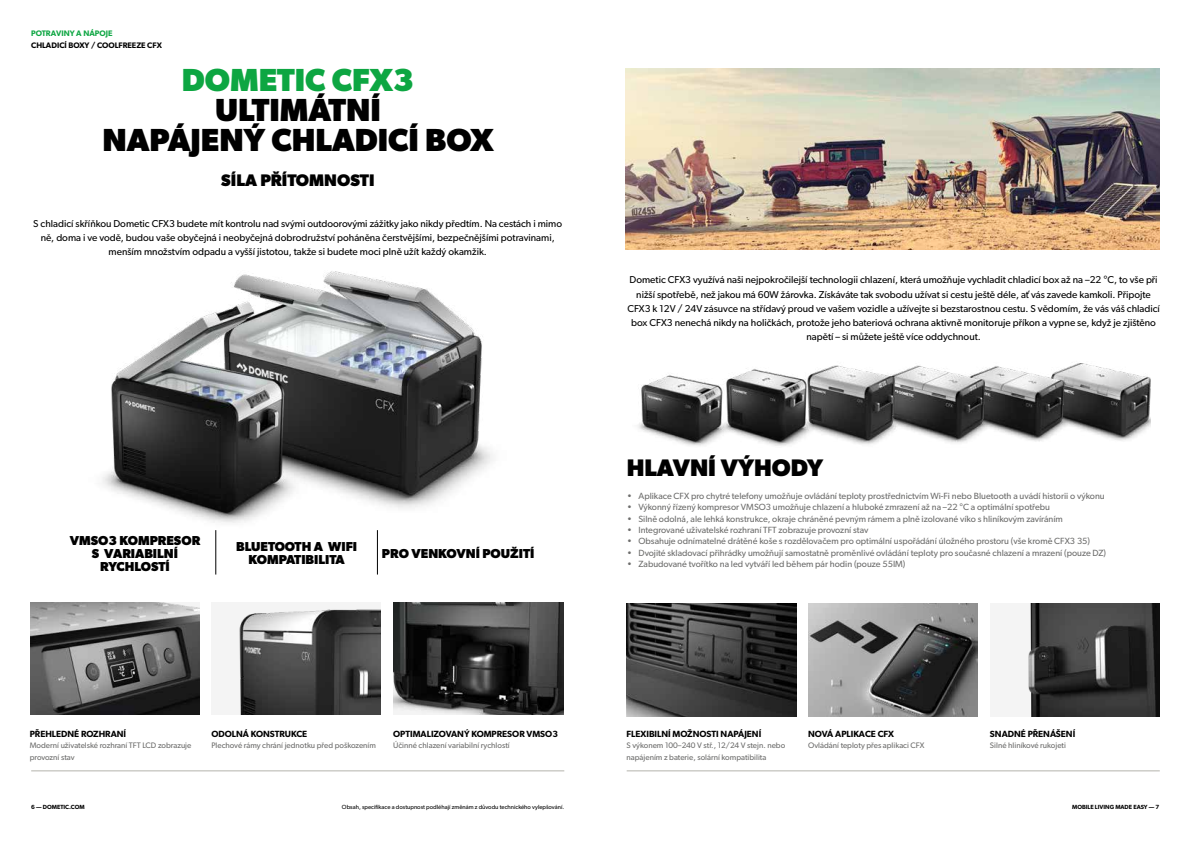
<style>
.page{position:relative;width:1191px;height:842px;background:#fff}
.page>*{position:absolute;margin:0;border:0;box-sizing:border-box;transform-origin:0 0}
.t1{font:700 32px/30px "Gibson";color:#000;text-align:center}
.t2{font:700 32px "Gibson";color:#0da642}
.t3{font:700 24px "Gibson";color:#000}
.t4{font:700 16.8px "Gibson";color:#000}
.t5{font:700 13px/13px "Gibson";color:#000;text-align:center}
.t6{font:10px/14px "Gibson";color:#000;text-align:center}
.t7{font:9px "Gibson";color:#6d6d6c}
.t8{font:600 9px "Gibson";color:#000}
.t9{font:8px/11.3px "Gibson";color:#6d6d6c}
.t10{font:600 8px "Gibson";color:#000}
.t11{font:600 8px "Gibson";color:#0da642}
.t12{font:6px "Gibson";color:#000}
.t13{font:600 6px "Gibson";color:#000}
</style>
<div class="page">
<hr style="left:626px;top:771px;width:533px;height:1px;background:#b4b3ac">
<hr style="left:31px;top:771px;width:533px;height:1px;background:#b4b3ac">
<img style="left:236px;top:271px;width:257px;height:273px">
<img style="left:102px;top:281px;width:233px;height:275px">
<img style="left:626px;top:68px;width:533px;height:181px">
<img style="left:808px;top:603px;width:170px;height:114px">
<img style="left:990px;top:603px;width:169px;height:114px">
<img style="left:211px;top:602px;width:170px;height:113px">
<img style="left:393px;top:602px;width:170px;height:113px">
<img style="left:30px;top:602px;width:169px;height:113px">
<img style="left:626px;top:603px;width:170px;height:114px">
<hr style="left:215px;top:530px;width:1px;height:44px;background:#000">
<hr style="left:377px;top:530px;width:1px;height:44px;background:#000">
<img style="left:1071px;top:363px;width:79px;height:78px">
<img style="left:991px;top:366px;width:80px;height:76px">
<img style="left:912px;top:365px;width:79px;height:78px">
<img style="left:829px;top:365px;width:83px;height:80px">
<img style="left:744px;top:367px;width:85px;height:79px">
<img style="left:638px;top:373px;width:106px;height:73px">
<p class="t11" style="left:31px;top:28px;width:83px">POTRAVINY A NÁPOJE</p>
<p class="t10" style="left:31px;top:40px;width:132px">CHLADICÍ BOXY / COOLFREEZE CFX</p>
<h1 class="t2" style="left:182px;top:61px;width:234px">DOMETIC CFX3</h1>
<h1 class="t1" style="left:102px;top:94px;width:392px">ULTIMÁTNÍ<br>NAPÁJENÝ CHLADICÍ BOX</h1>
<h3 class="t4" style="left:221px;top:170px;width:155px">SÍLA PŘÍTOMNOSTI</h3>
<p class="t6" style="left:33px;top:216px;width:530px">S chladicí skříňkou Dometic CFX3 budete mít kontrolu nad svými outdoorovými zážitky jako nikdy předtím. Na cestách i mimo ně, doma i ve vodě, budou vaše obyčejná i neobyčejná dobrodružství poháněna čerstvějšími, bezpečnějšími potravinami, menším množstvím odpadu a vyšší jistotou, takže si budete moci plně užít každý okamžik.</p>
<h3 class="t5" style="left:70px;top:533px;width:132px">VMSO3 KOMPRESOR<br>S VARIABILNÍ<br>RYCHLOSTÍ</h3>
<h3 class="t5" style="left:236px;top:540px;width:122px">BLUETOOTH A WIFI<br>KOMPATIBILITA</h3>
<h3 class="t5" style="left:382px;top:546px;width:154px">PRO VENKOVNÍ POUŽITÍ</h3>
<p class="t8" style="left:30px;top:729px;width:98px">PŘEHLEDNÉ ROZHRANÍ</p>
<p class="t9" style="left:30px;top:740px;width:163px">Moderní uživatelské rozhraní TFT LCD zobrazuje provozní stav</p>
<p class="t8" style="left:211px;top:729px;width:97px">ODOLNÁ KONSTRUKCE</p>
<p class="t9" style="left:211px;top:740px;width:166px">Plechové rámy chrání jednotku před poškozením</p>
<p class="t8" style="left:393px;top:729px;width:166px">OPTIMALIZOVANÝ KOMPRESOR VMSO3</p>
<p class="t9" style="left:393px;top:740px;width:118px">Účinné chlazení variabilní rychlostí</p>
<p class="t6" style="left:627px;top:273px;width:534px">Dometic CFX3 využívá naši nejpokročilejší technologii chlazení, která umožňuje vychladit chladicí box až na –22 °C, to vše při nižší spotřebě, než jakou má 60W žárovka. Získáváte tak svobodu užívat si cestu ještě déle, ať vás zavede kamkoli. Připojte CFX3 k 12V / 24V zásuvce na střídavý proud ve vašem vozidle a užívejte si bezstarostnou cestu. S vědomím, že vás váš chladicí box CFX3 nenechá nikdy na holičkách, protože jeho bateriová ochrana aktivně monitoruje příkon a vypne se, když je zjištěno napětí – si můžete ještě více oddychnout.</p>
<h2 class="t3" style="left:626px;top:454px;width:198px">HLAVNÍ VÝHODY</h2>
<p class="t7" style="left:627px;top:490px;width:479px">• Aplikace CFX pro chytré telefony umožňuje ovládání teploty prostřednictvím Wi-Fi nebo Bluetooth a uvádí historii o výkonu</p>
<p class="t7" style="left:627px;top:502px;width:424px">• Výkonný řízený kompresor VMSO3 umožňuje chlazení a hluboké zmrazení až na –22 °C a optimální spotřebu</p>
<p class="t7" style="left:627px;top:513px;width:437px">• Silně odolná, ale lehká konstrukce, okraje chráněné pevným rámem a plně izolované víko s hliníkovým zavíráním</p>
<p class="t7" style="left:627px;top:524px;width:243px">• Integrované uživatelské rozhraní TFT zobrazuje provozní stav</p>
<p class="t7" style="left:627px;top:536px;width:464px">• Obsahuje odnímatelné drátěné koše s rozdělovačem pro optimální uspořádání úložného prostoru (vše kromě CFX3 35)</p>
<p class="t7" style="left:627px;top:547px;width:480px">• Dvojité skladovací přihrádky umožňují samostatně proměnlivé ovládání teploty pro současné chlazení a mrazení (pouze DZ)</p>
<p class="t7" style="left:627px;top:558px;width:280px">• Zabudované tvořítko na led vytváří led během pár hodin (pouze 55IM)</p>
<p class="t8" style="left:626px;top:729px;width:136px">FLEXIBILNÍ MOŽNOSTI NAPÁJENÍ</p>
<p class="t9" style="left:626px;top:740px;width:160px">S výkonem 100–240 V stř., 12/24 V stejn. nebo napájením z baterie, solární kompatibilita</p>
<p class="t8" style="left:808px;top:729px;width:87px">NOVÁ APLIKACE CFX</p>
<p class="t9" style="left:808px;top:740px;width:118px">Ovládání teploty přes aplikaci CFX</p>
<p class="t8" style="left:990px;top:729px;width:87px">SNADNÉ PŘENÁŠENÍ</p>
<p class="t9" style="left:990px;top:740px;width:78px">Silné hliníkové rukojeti</p>
<p class="t13" style="left:31px;top:803px;width:55px">6 — DOMETIC.COM</p>
<p class="t12" style="left:342px;top:803px;width:224px">Obsah, specifikace a dostupnost podléhají změnám z důvodu technického vylepšování.</p>
<p class="t13" style="left:1072px;top:803px;width:89px">MOBILE LIVING MADE EASY — 7</p>
</div>
